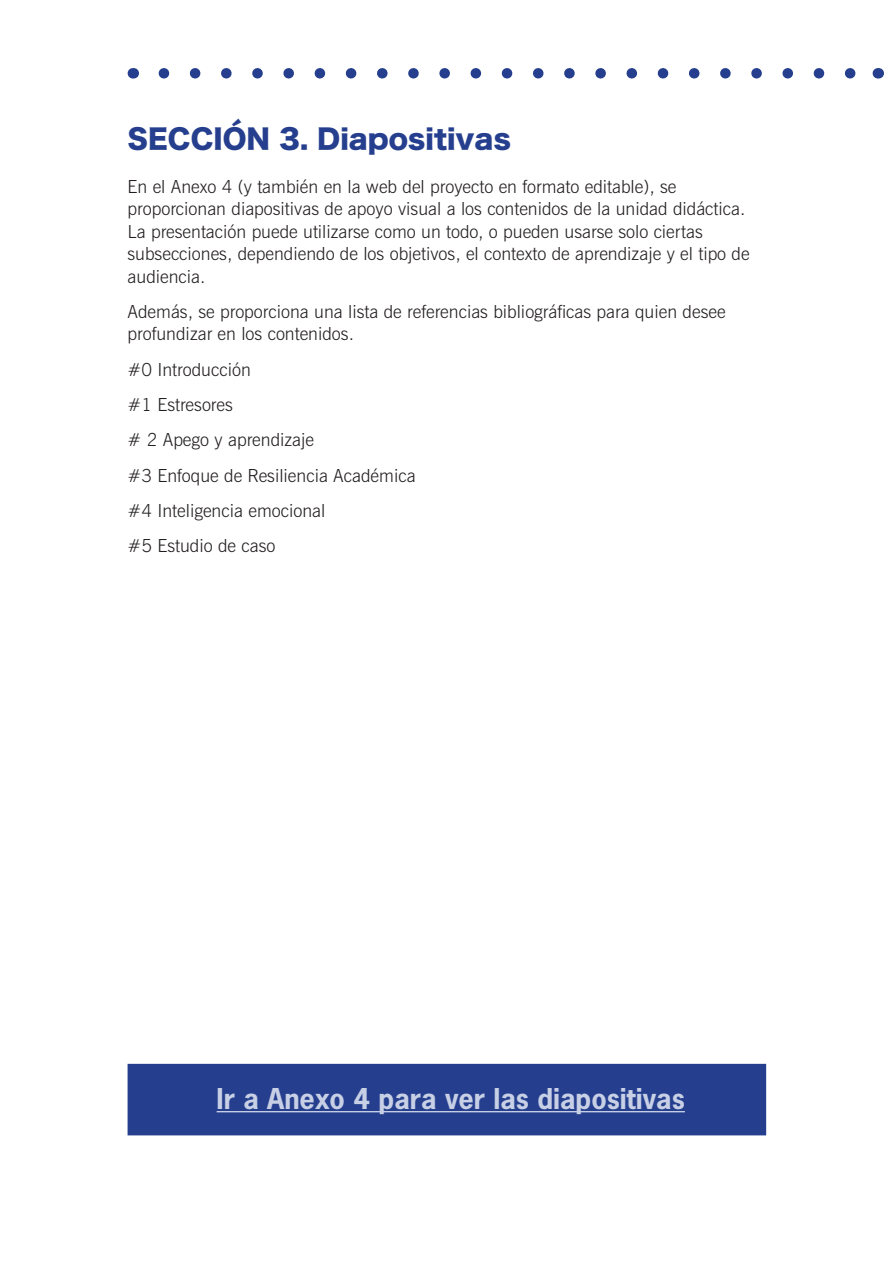
<style>
.page{position:relative;width:893px;height:1263px;background:#fff}
.page>*{position:absolute;margin:0;border:0;box-sizing:border-box;transform-origin:0 0}
.t1{font:700 27px "News Gothic";color:#c8d0e6}
.TITULO_2__UNIT4{font:27px "Hira Kaku Std W8";color:#253f8e}
.TEXTO_BUENO{font:300 18px/22.5px "News Gothic BT";color:#231f20}
</style>
<div class="page">
<svg style="left:164px;top:68px;width:692px;height:11px"></svg>
<div style="left:128px;top:1064px;width:638px;height:71px;background:#253f8e"></div>
<hr style="left:217px;top:1111px;width:468px;height:1px;background:#c8d0e6">
<p class="TITULO_2__UNIT4" style="left:128px;top:124px;width:385px">SECCIÓN 3. Diapositivas</p>
<p class="TEXTO_BUENO" style="left:128px;top:175px;width:624px">En el Anexo 4 (y también en la web del proyecto en formato editable), se proporcionan diapositivas de apoyo visual a los contenidos de la unidad didáctica.<br>La presentación puede utilizarse como un todo, o pueden usarse solo ciertas subsecciones, dependiendo de los objetivos, el contexto de aprendizaje y el tipo de audiencia.</p>
<p class="TEXTO_BUENO" style="left:128px;top:300px;width:599px">Además, se proporciona una lista de referencias bibliográficas para quien desee profundizar en los contenidos.</p>
<p class="TEXTO_BUENO" style="left:128px;top:358px;width:125px">#0 Introducción</p>
<p class="TEXTO_BUENO" style="left:128px;top:393px;width:107px">#1 Estresores</p>
<p class="TEXTO_BUENO" style="left:128px;top:428px;width:188px"># 2 Apego y aprendizaje</p>
<p class="TEXTO_BUENO" style="left:128px;top:464px;width:290px">#3 Enfoque de Resiliencia Académica</p>
<p class="TEXTO_BUENO" style="left:128px;top:499px;width:199px">#4 Inteligencia emocional</p>
<p class="TEXTO_BUENO" style="left:128px;top:534px;width:149px">#5 Estudio de caso</p>
<p class="t1" style="left:217px;top:1081px;width:470px">Ir a Anexo 4 para ver las diapositivas</p>
</div>
